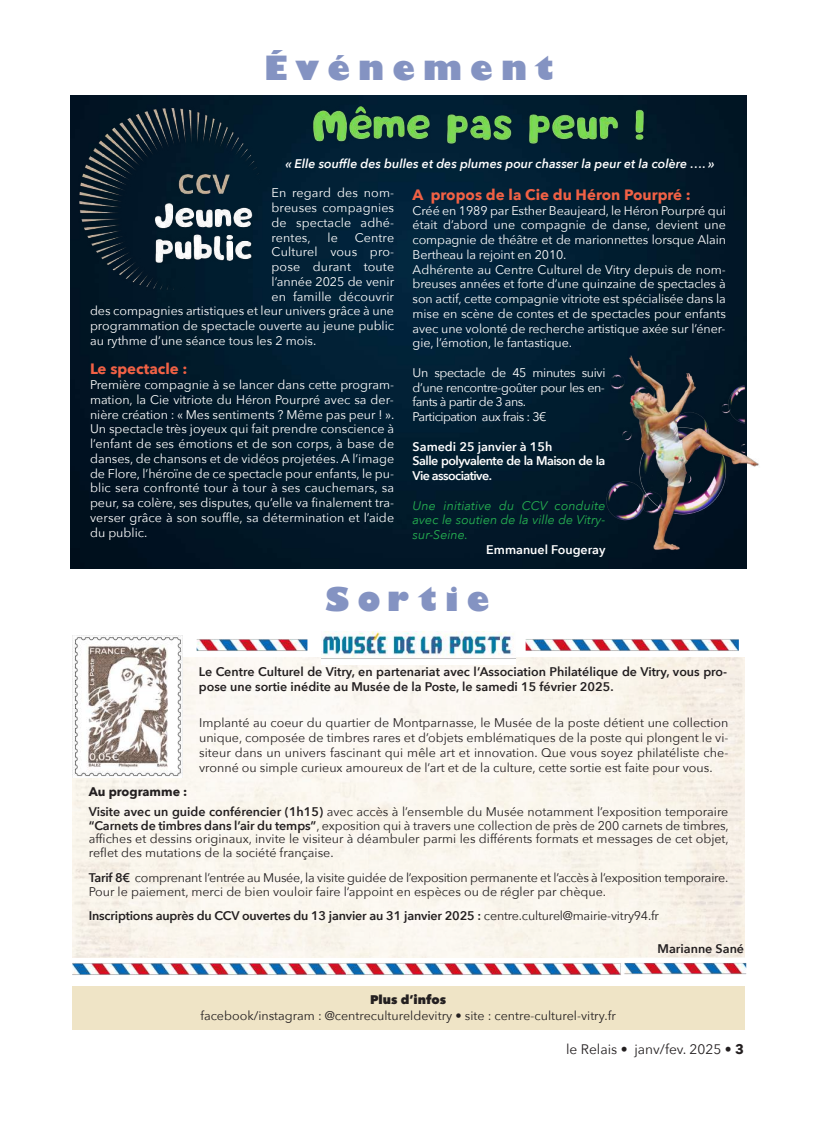
<style>
.page{position:relative;width:815px;height:1124px;background:#fff}
.page>*{position:absolute;margin:0;border:0;box-sizing:border-box;transform-origin:0 0}
.t1{font:800 32.5px "Gill Sans";letter-spacing:.25em;color:rgb(47 72 152/.59)}
.t2{font:700 15px "Avenir Next";color:#f16145}
.t3{font:13.75px "Avenir Next";color:#231f20}
.t4{font:12.5px/14.8px "Avenir Next";letter-spacing:-.01em;color:#fff;text-align:justify}
.t5{font:12.5px/15px "Avenir Next";color:#231f20;text-align:justify}
.t6{font:600 12.5px/15px "Avenir Next";color:#231f20}
.t7{font:12.5px/13.8px "Avenir Next";letter-spacing:-.02em;color:#231f20}
.t8{font:12.5px/14.8px "Avenir Next";letter-spacing:-.035em;color:#fff}
.t9{font:italic 12.5px/14.8px "Avenir Next";color:#26b252;text-align:justify}
.t10{font:600 12.5px/14.8px "Avenir Next";letter-spacing:-.045em;color:#fff}
.t11{font:italic 600 12.5px "Avenir Next";color:#fff}
.t12{font:12.5px "Avenir Next";letter-spacing:.01em;color:#fff}
.t13{font:600 12.5px "Avenir Next";color:#fff}
.t14{font:800 12.5px "Avenir Next";color:#231f20}
.s1{font-weight:700}
.s2{font-weight:600}
.s3{font-weight:400}
</style>
<div class="page">
<img style="left:71px;top:96px;width:675px;height:472px">
<img style="left:307px;top:97px;width:346px;height:51px">
<img style="left:74px;top:103px;width:198px;height:192px">
<div style="left:605px;top:364px;width:11px;height:177px;background:#011a2a"></div>
<img style="left:616px;top:347px;width:143px;height:211px">
<img style="left:321px;top:631px;width:195px;height:28px">
<img style="left:526px;top:639px;width:213px;height:12px">
<img style="left:72px;top:635px;width:111px;height:142px">
<img style="left:72px;top:963px;width:274px;height:12px">
<img style="left:346px;top:957px;width:400px;height:18px">
<svg style="left:624px;top:957px;width:122px;height:17px"></svg>
<img style="left:197px;top:639px;width:110px;height:12px">
<div style="left:72px;top:986px;width:672px;height:43px;background:#efe4c6"></div>
<h1 class="t1" style="left:264px;top:48px;width:291px">Événement</h1>
<p class="t11" style="left:285px;top:155px;width:431px">« Elle souffle des bulles et des plumes pour chasser la peur et la colère …. »</p>
<p class="t4" style="left:271px;top:186px;width:124px">En regard des nom&shy;breuses compagnies de spectacle adhé&shy;rentes,</p>
<p class="t2" style="left:413px;top:185px;width:280px">A propos de la Cie du Héron Pourpré :</p>
<p class="t4" style="left:413px;top:203px;width:315px;text-align:left">Créé en 1989 par Esther Beaujeard, le Héron Pourpré qui était d’abord une compagnie de danse, devient une compagnie de théâtre et de marionnettes lorsque Alain Bertheau la rejoint en 2010.<br>Adhérente au Centre Culturel de Vitry depuis de nom&shy;breuses années et forte d’une quinzaine de spectacles à son actif, cette compagnie vitriote est spécialisée dans la mise en scène de contes et de spectacles pour enfants avec une volonté de recherche artistique axée sur l’éner&shy;gie, l’émotion, le fantastique.</p>
<p class="t8" style="left:413px;top:365px;width:194px">Un spectacle de 45 minutes suivi d’une rencontre-goûter pour les en&shy;fants à partir de 3 ans.<br>Participation aux frais : 3€</p>
<p class="t10" style="left:413px;top:439px;width:194px">Samedi 25 janvier à 15h<br>Salle polyvalente de la Maison de la<br>Vie associative.</p>
<p class="t9" style="left:413px;top:498px;width:194px">Une initiative du CCV conduite avec le soutien de la ville de Vitry&shy;sur-Seine.</p>
<p class="t4" style="left:327px;top:230px;width:12px">le</p>
<p class="t4" style="left:355px;top:230px;width:41px">Centre</p>
<p class="t12" style="left:272px;top:244px;width:124px">Culturel vous pro-</p>
<p class="t12" style="left:272px;top:258px;width:124px">pose durant toute</p>
<p class="t4" style="left:272px;top:274px;width:124px">l’année 2025 de venir</p>
<p class="t12" style="left:272px;top:288px;width:124px">en famille découvrir</p>
<p class="t4" style="left:90px;top:304px;width:306px">des compagnies artistiques et leur univers grâce à une</p>
<p class="t4" style="left:90px;top:319px;width:306px">programmation de spectacle ouverte au jeune public</p>
<p class="t4" style="left:90px;top:333px;width:228px">au rythme d’une séance tous les 2 mois.</p>
<p class="t2" style="left:90px;top:359px;width:99px">Le spectacle :</p>
<p class="t4" style="left:90px;top:378px;width:306px">Première compagnie à se lancer dans cette program&shy;mation, la Cie vitriote du Héron Pourpré avec sa der&shy;nière création : « Mes sentiments ? Même pas peur ! ».<br>Un spectacle très joyeux qui fait prendre conscience à l’enfant de ses émotions et de son corps, à base de danses, de chansons et de vidéos projetées. A l’image de Flore, l’héroïne de ce spectacle pour enfants, le pu&shy;blic sera confronté tour à tour à ses cauchemars, sa peur, sa colère, ses disputes, qu’elle va finalement tra&shy;verser grâce à son souffle, sa détermination et l’aide du public.</p>
<p class="t13" style="left:486px;top:542px;width:121px">Emmanuel Fougeray</p>
<h1 class="t1" style="left:326px;top:578px;width:165px">Sortie</h1>
<p class="t6" style="left:199px;top:664px;width:530px">Le Centre Culturel de Vitry, en partenariat avec l’Association Philatélique de Vitry, vous pro&shy;pose une sortie inédite au Musée de la Poste, le samedi 15 février 2025.</p>
<p class="t5" style="left:199px;top:715px;width:531px">Implanté au coeur du quartier de Montparnasse, le Musée de la poste détient une collection unique, composée de timbres rares et d’objets emblématiques de la poste qui plongent le vi&shy;siteur dans un univers fascinant qui mêle art et innovation. Que vous soyez philatéliste che&shy;vronné ou simple curieux amoureux de l’art et de la culture, cette sortie est faite pour vous.</p>
<p class="t5" style="left:89px;top:781px;width:641px;line-height:20px"><span class="s1">Au programme :<br></span><span class="s2">Visite avec un guide conférencier (1h15)</span> avec accès à l’ensemble du Musée notamment l’exposition temporaire</p>
<p class="t5" style="left:89px;top:818px;width:642px;line-height:13.8px"><span class="s2">“Carnets de timbres dans l’air du temps”</span>, exposition qui à travers une collection de près de 200 carnets de timbres, affiches et dessins originaux, invite le visiteur à déambuler parmi les différents formats et messages de cet objet, reflet des mutations de la société française.</p>
<p class="t7" style="left:89px;top:871px;width:641px"><span class="s2">Tarif 8€</span> comprenant l’entrée au Musée, la visite guidée de l’exposition permanente et l’accès à l’exposition temporaire.<br>Pour le paiement, merci de bien vouloir faire l’appoint en espèces ou de régler par chèque.</p>
<p class="t6" style="left:89px;top:908px;width:572px">Inscriptions auprès du CCV ouvertes du 13 janvier au 31 janvier 2025 : <span class="s3">centre.culturel@mairie-vitry94.fr</span></p>
<p class="t14" style="left:370px;top:991px;width:78px">Plus d’infos</p>
<p class="t5" style="left:200px;top:1008px;width:417px">facebook/instagram : @centrecultureldevitry • site : centre-culturel-vitry.fr</p>
<p class="t6" style="left:658px;top:941px;width:88px">Marianne Sané</p>
<p class="t3" style="left:566px;top:1040px;width:179px">le Relais • janv/fev. 2025 • <span class="s1">3</span></p>
</div>
